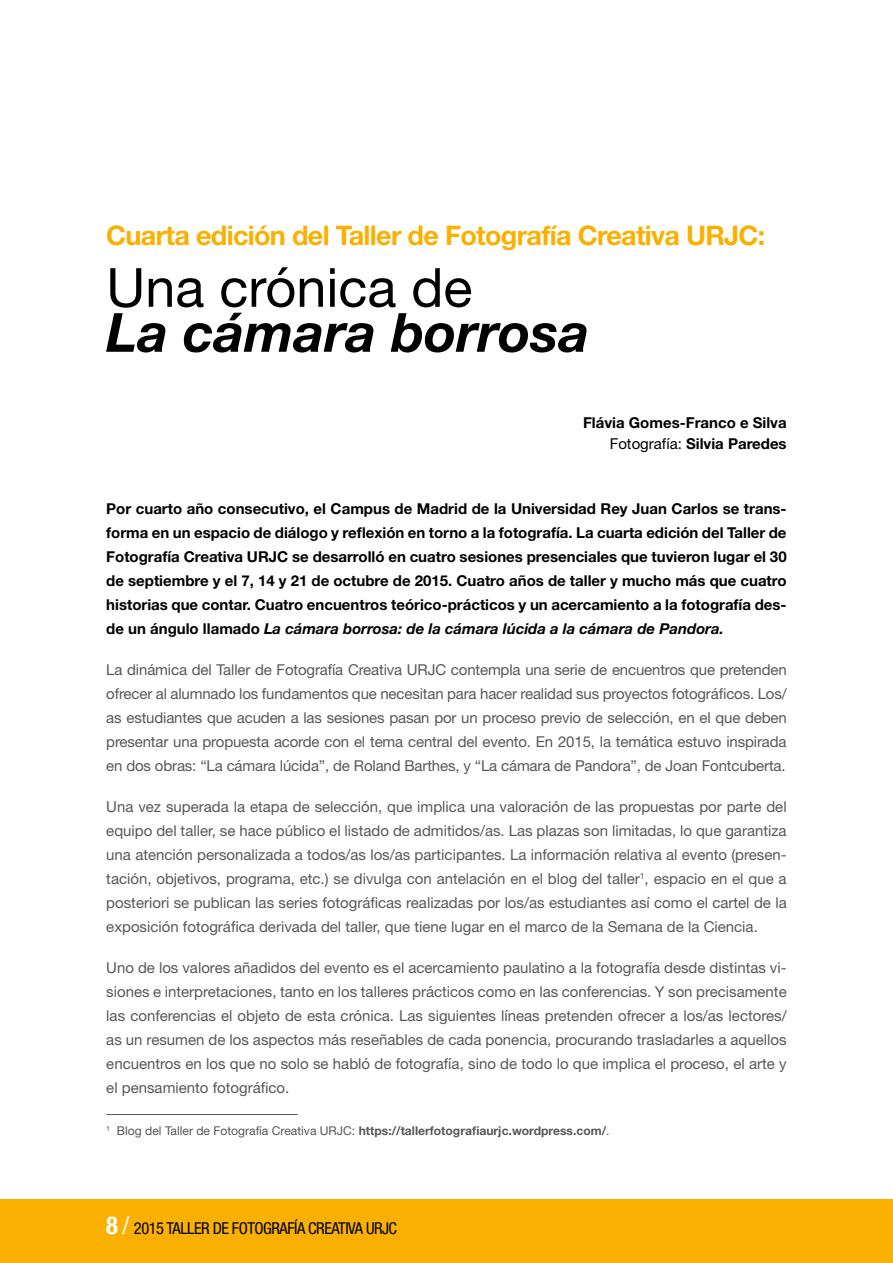
<style>
.page{position:relative;width:893px;height:1263px;background:#fff}
.page>*{position:absolute;margin:0;border:0;box-sizing:border-box;transform-origin:0 0}
.t1{font:italic 700 54px "Helvetica Neue LT Std";color:#000}
.t2{font:54px "Helvetica Neue LT Std";color:#000}
.t3{font:700 27px "Helvetica Neue LT Std";letter-spacing:-.025em;color:#f9b000}
.t4{font:condensed 16.5px "Helvetica Neue LT Std";letter-spacing:-.03em;color:#000}
.t5{font:15px/24px "Helvetica Neue LT Std";color:#575756;text-align:justify}
.t6{font:700 15px/24px "Helvetica Neue LT Std";color:#000;text-align:right}
.t7{font:700 12.15px "Helvetica Neue LT Std";color:#575756}
.s1{font-weight:400}
.s2{font-style:italic}
.s3{font-weight:700;font-size:24.75px;color:#fff}
.s4{font-size:24.75px;color:#fff}
</style>
<div class="page">
<div style="left:0;top:1199px;width:893px;height:64px;background:#f9b000"></div>
<hr style="left:106px;top:1114px;width:192px;height:1px;background:#575756">
<h2 class="t3" style="left:106px;top:218px;width:661px">Cuarta edición del Taller de Fotografía Creativa URJC:</h2>
<h1 class="t2" style="left:106px;top:255px;width:368px">Una crónica de</h1>
<h1 class="t1" style="left:106px;top:299px;width:485px">La cámara borrosa</h1>
<p class="t6" style="left:583px;top:412px;width:205px;line-height:21px">Flávia Gomes-Franco e Silva<br><span class="s1">Fotografía:</span> Silvia Paredes</p>
<p class="t6" style="left:106px;top:496px;width:682px;text-align:justify">Por cuarto año consecutivo, el Campus de Madrid de la Universidad Rey Juan Carlos se trans&shy;forma en un espacio de diálogo y reflexión en torno a la fotografía. La cuarta edición del Taller de Fotografía Creativa URJC se desarrolló en cuatro sesiones presenciales que tuvieron lugar el 30 de septiembre y el 7, 14 y 21 de octubre de 2015. Cuatro años de taller y mucho más que cuatro historias que contar. Cuatro encuentros teórico-prácticos y un acercamiento a la fotografía des&shy;de un ángulo llamado <span class="s2">La cámara borrosa: de la cámara lúcida a la cámara de Pandora.</span></p>
<p class="t5" style="left:106px;top:657px;width:682px">La dinámica del Taller de Fotografía Creativa URJC contempla una serie de encuentros que pretenden ofrecer al alumnado los fundamentos que necesitan para hacer realidad sus proyectos fotográficos. Los/ as estudiantes que acuden a las sesiones pasan por un proceso previo de selección, en el que deben presentar una propuesta acorde con el tema central del evento. En 2015, la temática estuvo inspirada en dos obras: “La cámara lúcida”, de Roland Barthes, y “La cámara de Pandora”, de Joan Fontcuberta.</p>
<p class="t5" style="left:106px;top:794px;width:682px">Una vez superada la etapa de selección, que implica una valoración de las propuestas por parte del equipo del taller, se hace público el listado de admitidos/as. Las plazas son limitadas, lo que garantiza una atención personalizada a todos/as los/as participantes. La información relativa al evento (presen&shy;tación, objetivos, programa, etc.) se divulga con antelación en el blog del taller<sup>1</sup>, espacio en el que a posteriori se publican las series fotográficas realizadas por los/as estudiantes así como el cartel de la exposición fotográfica derivada del taller, que tiene lugar en el marco de la Semana de la Ciencia.</p>
<p class="t5" style="left:106px;top:955px;width:682px">Uno de los valores añadidos del evento es el acercamiento paulatino a la fotografía desde distintas vi&shy;siones e interpretaciones, tanto en los talleres prácticos como en las conferencias. Y son precisamente las conferencias el objeto de esta crónica. Las siguientes líneas pretenden ofrecer a los/as lectores/ as un resumen de los aspectos más reseñables de cada ponencia, procurando trasladarles a aquellos encuentros en los que no solo se habló de fotografía, sino de todo lo que implica el proceso, el arte y el pensamiento fotográfico.</p>
<p class="t7" style="left:106px;top:1123px;width:505px"><sup>1</sup> <span class="s1">Blog del Taller de Fotografía Creativa URJC:</span> https://tallerfotografiaurjc.wordpress.com/<span class="s1">.</span></p>
<p class="t4" style="left:106px;top:1218px;width:292px"><span class="s3">8</span> <span class="s4">/</span> 2015 TALLER DE FOTOGRAFÍA CREATIVA URJC</p>
</div>
